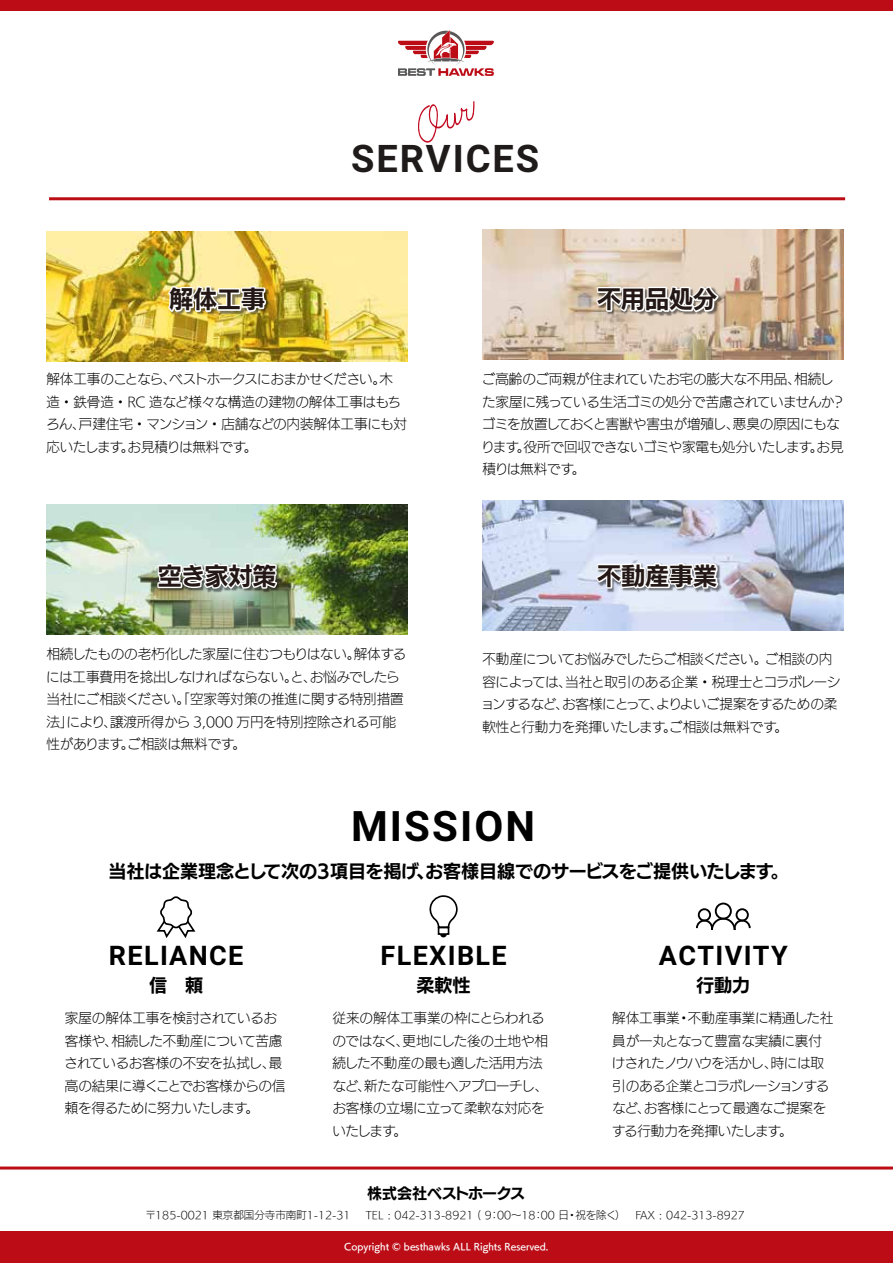
<style>
.page{position:relative;width:893px;height:1263px;background:#fff}
.page>*{position:absolute;margin:0;border:0;box-sizing:border-box;transform-origin:0 0}
.t1{font:700 42px "Roboto";letter-spacing:.05em;color:#000}
.t2{font:700 38.1px "Roboto";letter-spacing:.05em;color:#201b1b}
.t3{font:700 27px "Roboto";letter-spacing:.05em;color:#000}
.t4{font:24px "UD Kakugo Large Pr 6 B";color:#000}
.t5{font:24px "UD Kakugo Large Pr 6 B";color:#231815}
.t6{font:18px "UD Kakugo Large Pr 6 B";color:#000}
.t7{font:15px "UD Kakugo Large Pr 6 B";letter-spacing:-.02em;color:#000}
.t8{font:13.5px/22.5px "UD Kakugo Large Pr 6 L";letter-spacing:-.01em;color:#000}
.t9{font:10.5px "UD Kakugo Large Pr 6 L";color:#000}
.t10{font:9px "UD Kakugo Large Pr 6 DB";color:#fff}
</style>
<div class="page">
<img style="left:482px;top:229px;width:362px;height:130px">
<img style="left:482px;top:501px;width:362px;height:129px">
<img style="left:46px;top:505px;width:362px;height:129px">
<img style="left:46px;top:232px;width:362px;height:129px">
<div style="left:0;top:0;width:893px;height:11px;background:#bc0d17"></div>
<div style="left:0;top:1231px;width:893px;height:32px;background:#bc0d17"></div>
<hr style="left:0;top:1166px;width:893px;height:3px;background:#bc0d17">
<div style="left:698px;top:908px;width:13px;height:13px;border:2px solid #000;border-radius:50%"></div>
<div style="left:736px;top:908px;width:13px;height:13px;border:2px solid #000;border-radius:50%"></div>
<div style="left:715px;top:902px;width:17px;height:17px;border:2px solid #000;border-radius:50%"></div>
<svg style="left:696px;top:917px;width:55px;height:13px"></svg>
<svg style="left:430px;top:895px;width:28px;height:42px"></svg>
<svg style="left:156px;top:896px;width:40px;height:42px"></svg>
<img style="left:167px;top:285px;width:105px;height:41px">
<img style="left:165px;top:281px;width:102px;height:35px">
<img style="left:595px;top:285px;width:130px;height:41px">
<svg style="left:593px;top:284px;width:128px;height:31px"></svg>
<img style="left:155px;top:561px;width:128px;height:42px">
<svg style="left:154px;top:561px;width:126px;height:30px"></svg>
<img style="left:595px;top:561px;width:129px;height:42px">
<svg style="left:593px;top:561px;width:128px;height:33px"></svg>
<svg style="left:418px;top:101px;width:57px;height:42px"></svg>
<svg style="left:398px;top:30px;width:96px;height:46px"></svg>
<hr style="left:49px;top:197px;width:796px;height:3px;background:#bc0d17">
<h2 class="t2" style="left:351px;top:132px;width:190px">SERVICES</h2>
<h3 class="t5" style="left:169px;top:286px;width:98px">解体工事</h3>
<h3 class="t4" style="left:597px;top:286px;width:121px">不用品処分</h3>
<p class="t8" style="left:46px;top:368px;width:362px">解体工事のことなら、ベストホークスにおまかせください。木造・鉄骨造・RC 造など様々な構造の建物の解体工事はもちろん、戸建住宅・マンション・店舗などの内装解体工事にも対応いたします。お見積りは無料です。</p>
<p class="t8" style="left:481px;top:368px;width:365px">ご高齢のご両親が住まれていたお宅の膨大な不用品、相続した家屋に残っている生活ゴミの処分で苦慮されていませんか？ゴミを放置しておくと害獣や害虫が増殖し、悪臭の原因にもなります。役所で回収できないゴミや家電も処分いたします。お見積りは無料です。</p>
<h3 class="t4" style="left:158px;top:563px;width:120px">空き家対策</h3>
<h3 class="t4" style="left:597px;top:563px;width:121px">不動産事業</h3>
<p class="t8" style="left:46px;top:643px;width:362px">相続したものの老朽化した家屋に住むつもりはない。解体するには工事費用を捻出しなければならない。と、お悩みでしたら当社にご相談ください。「空家等対策の推進に関する特別措置法」により、譲渡所得から 3,000 万円を特別控除される可能性があります。ご相談は無料です。</p>
<p class="t8" style="left:481px;top:648px;width:361px">不動産についてお悩みでしたらご相談ください。ご相談の内容によっては、当社と取引のある企業・税理士とコラボレーションするなど、お客様にとって、よりよいご提案をするための柔軟性と行動力を発揮いたします。ご相談は無料です。</p>
<h1 class="t1" style="left:351px;top:797px;width:186px">MISSION</h1>
<h3 class="t6" style="left:109px;top:861px;width:682px">当社は企業理念として次の3項目を掲げ、お客様目線でのサービスをご提供いたします。</h3>
<h3 class="t3" style="left:109px;top:937px;width:136px">RELIANCE</h3>
<h3 class="t3" style="left:381px;top:937px;width:128px">FLEXIBLE</h3>
<h3 class="t3" style="left:659px;top:937px;width:130px">ACTIVITY</h3>
<h3 class="t6" style="left:149px;top:975px;width:55px">信　頼</h3>
<h3 class="t6" style="left:417px;top:975px;width:55px">柔軟性</h3>
<h3 class="t6" style="left:696px;top:975px;width:55px">行動力</h3>
<p class="t8" style="left:65px;top:1007px;width:222px">家屋の解体工事を検討されているお客様や、相続した不動産について苦慮されているお客様の不安を払拭し、最高の結果に導くことでお客様からの信頼を得るために努力いたします。</p>
<p class="t8" style="left:332px;top:1007px;width:217px">従来の解体工事業の枠にとらわれるのではなく、更地にした後の土地や相続した不動産の最も適した活用方法など、新たな可能性へアプローチし、お客様の立場に立って柔軟な対応をいたします。</p>
<p class="t8" style="left:612px;top:1007px;width:223px">解体工事業・不動産事業に精通した社員が一丸となって豊富な実績に裏付けされたノウハウを活かし、時には取引のある企業とコラボレーションするなど、お客様にとって最適なご提案をする行動力を発揮いたします。</p>
<p class="t7" style="left:367px;top:1185px;width:160px">株式会社ベストホークス</p>
<p class="t9" style="left:145px;top:1209px;width:207px">〒185-0021 東京都国分寺市南町1-12-31</p>
<p class="t9" style="left:365px;top:1209px;width:381px">TEL : 042-313-8921 ( 9：00～18：00 日・祝を除く） FAX : 042-313-8927</p>
<p class="t10" style="left:344px;top:1242px;width:206px">Copyright © besthawks ALL Rights Reserved.</p>
</div>
